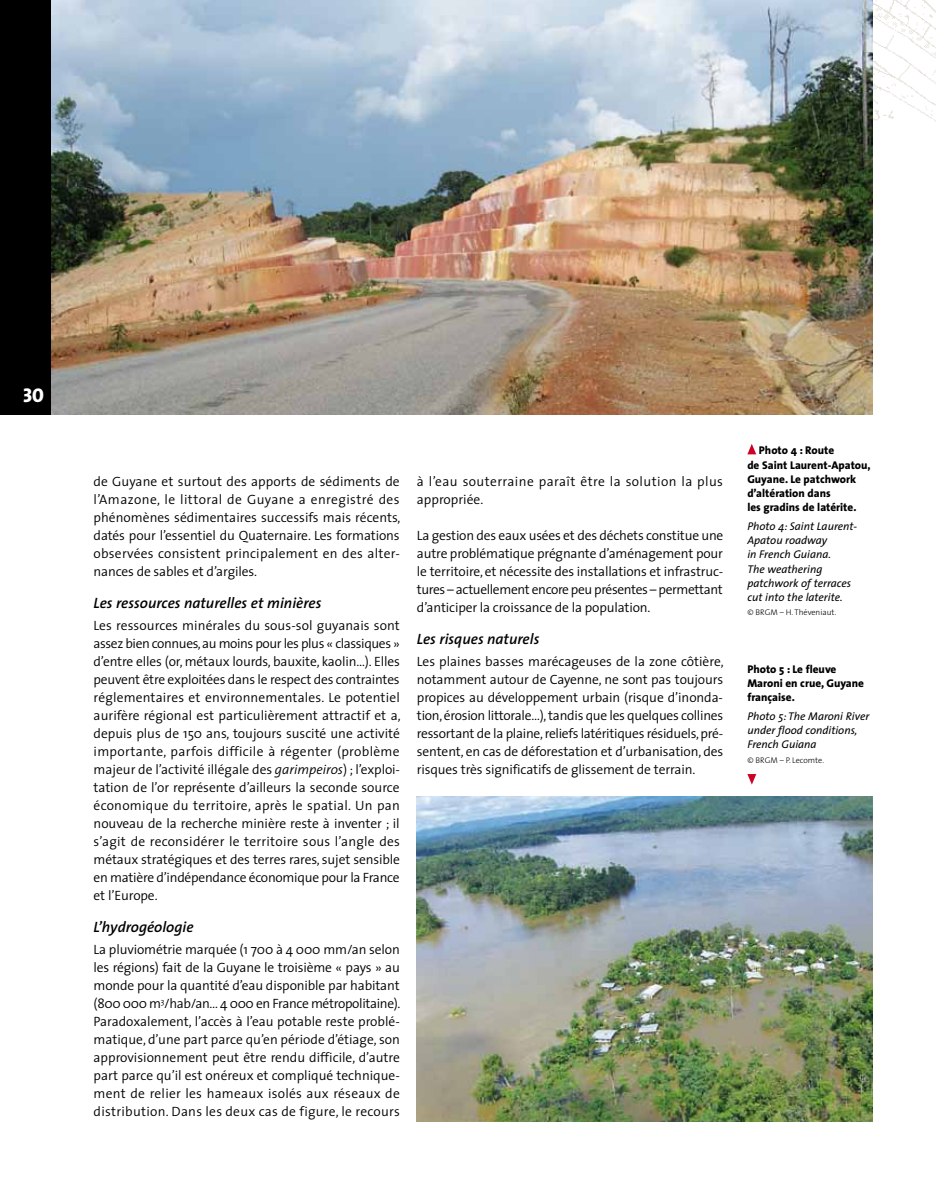
<style>
.page{position:relative;width:936px;height:1191px;background:#fff}
.page>*{position:absolute;margin:0;border:0;box-sizing:border-box;transform-origin:0 0}
.t1{font:19.95px "The Sans Extra Bold Caps";color:#fff}
.t2{font:italic 600 15px "The Sans";color:#000}
.t3{font:300 13.5px/18px "The Sans";letter-spacing:-.01em;color:#000;text-align:justify}
.t4{font:300 13.5px/18px "The Sans";letter-spacing:.03em;color:#000}
.t5{font:italic 11.25px/14.2px "The Sans";color:#000}
.t6{font:800 11.25px/14.2px "The Sans";color:#000}
.t7{font:300 8.25px "The Sans";color:#000}
.s1{font-style:italic}
</style>
<div class="page">
<div style="left:0;top:0;width:51px;height:415px;background:#000"></div>
<img style="left:872px;top:0;width:63px;height:206px">
<img style="left:51px;top:0;width:821px;height:415px">
<svg style="left:747px;top:444px;width:9px;height:10px"></svg>
<img style="left:417px;top:797px;width:455px;height:324px">
<svg style="left:747px;top:774px;width:9px;height:10px"></svg>
<h1 class="t1" style="left:23px;top:378px;width:22px">30</h1>
<p class="t3" style="left:94px;top:472px;width:308px">de Guyane et surtout des apports de sédiments de l’Amazone, le littoral de Guyane a enregistré des phénomènes sédimentaires successifs mais récents, datés pour l’essentiel du Quaternaire. Les formations observées consistent principalement en des alter&shy;nances de sables et d’argiles.</p>
<p class="t2" style="left:94px;top:590px;width:229px">Les ressources naturelles et minières</p>
<p class="t3" style="left:94px;top:616px;width:308px">Les ressources minérales du sous-sol guyanais sont assez bien connues, au moins pour les plus « classiques » d’entre elles (or, métaux lourds, bauxite, kaolin…). Elles peuvent être exploitées dans le respect des contraintes réglementaires et environnementales. Le potentiel aurifère régional est particulièrement attractif et a, depuis plus de 150 ans, toujours suscité une activité importante, parfois difficile à régenter (problème majeur de l’activité illégale des <span class="s1">garimpeiros</span>) ; l’exploi&shy;tation de l’or représente d’ailleurs la seconde source économique du territoire, après le spatial. Un pan nouveau de la recherche minière reste à inventer ; il s’agit de reconsidérer le territoire sous l’angle des métaux stratégiques et des terres rares, sujet sensible en matière d’indépendance économique pour la France et l’Europe.</p>
<p class="t2" style="left:94px;top:914px;width:101px">L’hydrogéologie</p>
<p class="t3" style="left:94px;top:940px;width:308px">La pluviométrie marquée (1 700 à 4 000 mm/an selon les régions) fait de la Guyane le troisième « pays » au monde pour la quantité d’eau disponible par habitant (800 000 m<sup>3</sup>/hab/an… 4 000 en France métropolitaine).<br>Paradoxalement, l’accès à l’eau potable reste problé&shy;matique, d’une part parce qu’en période d’étiage, son approvisionnement peut être rendu difficile, d’autre part parce qu’il est onéreux et compliqué technique&shy;ment de relier les hameaux isolés aux réseaux de distribution. Dans les deux cas de figure, le recours</p>
<p class="t4" style="left:417px;top:472px;width:307px">à l’eau souterraine paraît être la solution la plus appropriée.</p>
<p class="t3" style="left:417px;top:526px;width:308px">La gestion des eaux usées et des déchets constitue une autre problématique prégnante d’aménagement pour le territoire, et nécessite des installations et infrastruc&shy;tures – actuellement encore peu présentes – permettant d’anticiper la croissance de la population.</p>
<p class="t2" style="left:417px;top:626px;width:124px">Les risques naturels</p>
<p class="t3" style="left:417px;top:652px;width:308px">Les plaines basses marécageuses de la zone côtière, notamment autour de Cayenne, ne sont pas toujours propices au développement urbain (risque d’inonda&shy;tion, érosion littorale…), tandis que les quelques collines ressortant de la plaine, reliefs latéritiques résiduels, pré&shy;sentent, en cas de déforestation et d’urbanisation, des risques très significatifs de glissement de terrain.</p>
<p class="t6" style="left:747px;top:443px;width:125px;text-indent:12px">Photo 4 : Route<br>de Saint Laurent-Apatou,<br>Guyane. Le patchwork d’altération dans<br>les gradins de latérite.</p>
<p class="t5" style="left:747px;top:518px;width:111px">Photo 4: Saint Laurent-<br>Apatou roadway<br>in French Guiana.<br>The weathering patchwork of terraces cut into the laterite.</p>
<p class="t7" style="left:747px;top:605px;width:91px">© BRGM – H. Théveniaut.</p>
<p class="t6" style="left:747px;top:661px;width:118px">Photo 5 : Le fleuve<br>Maroni en crue, Guyane française.</p>
<p class="t5" style="left:747px;top:708px;width:123px">Photo 5: The Maroni River under flood conditions,<br>French Guiana</p>
<p class="t7" style="left:747px;top:753px;width:78px">© BRGM – P. Lecomte.</p>
</div>
